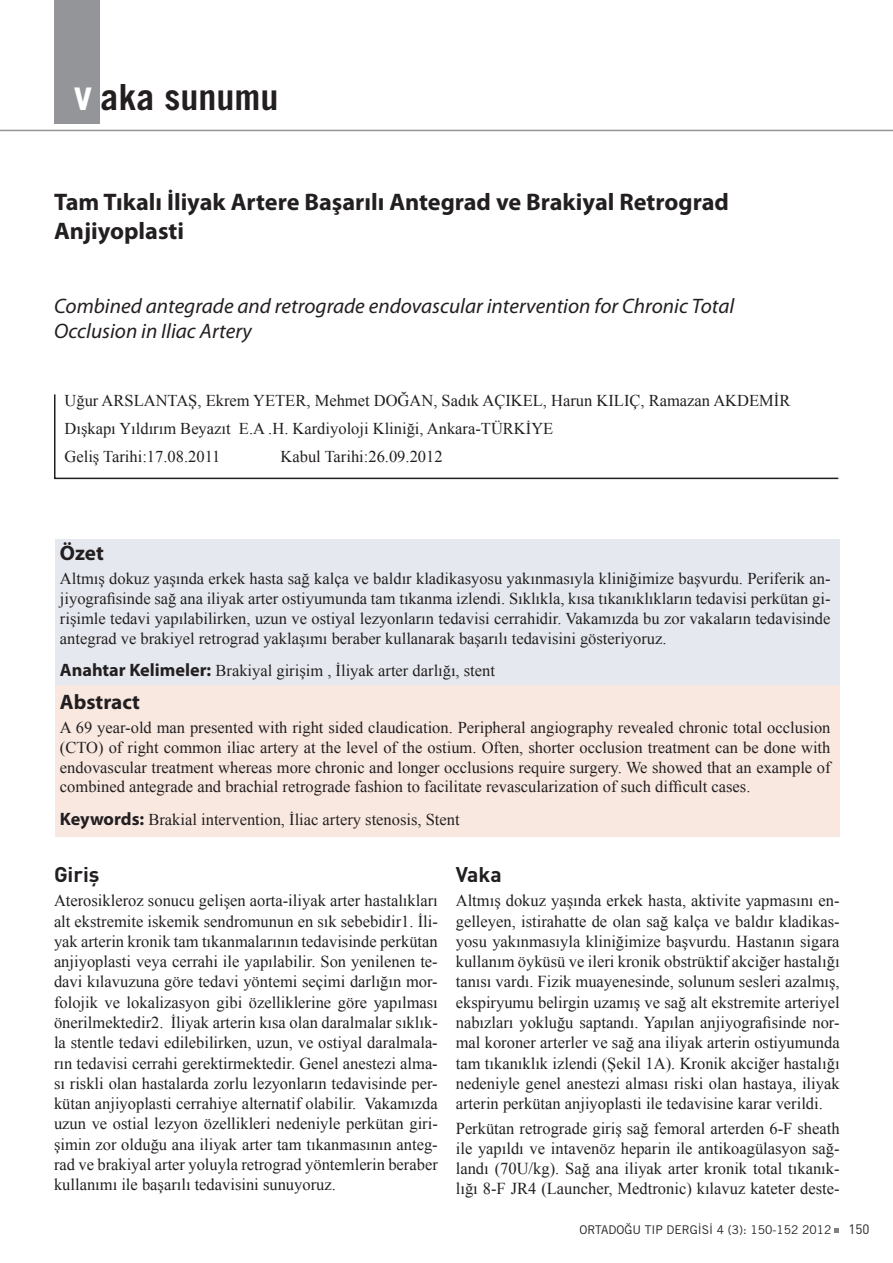
<style>
.page{position:relative;width:893px;height:1263px;background:#fff}
.page>*{position:absolute;margin:0;border:0;box-sizing:border-box;transform-origin:0 0}
.t1{font:700 36px "Trade Gothic LT Std";color:#231f20}
.t2{font:700 24px/28.8px "Myriad Pro";color:#231f20}
.t3{font:italic 21px/25.2px "Myriad Pro";color:#231f20}
.t4{font:700 21px "Myriad Pro";color:#231f20}
.t5{font:700 21px "DIN Pro";color:#231f20}
.t6{font:16.65px/20.2px "Times New Roman";color:#231f20;text-align:justify}
.t7{font:16.5px/19.8px "Times New Roman";color:#231f20;text-align:justify}
.t8{font:13.5px "DIN Pro";color:#231f20}
.t9{font:12px "Trade Gothic LT Std";color:#231f20}
.s1{font-size:41.4px;color:#fff}
.s2{font-family:"Myriad Pro";font-weight:700;font-size:18px}
</style>
<div class="page">
<div style="left:55px;top:0;width:45px;height:124px;background:#939598"></div>
<svg style="left:835px;top:1228px;width:4px;height:4px"></svg>
<div style="left:55px;top:539px;width:785px;height:146px;background:#e5e9ef"></div>
<div style="left:55px;top:685px;width:785px;height:152px;background:#f8e8e0"></div>
<svg style="left:54px;top:394px;width:785px;height:86px"></svg>
<hr style="left:0;top:130px;width:893px;height:1px;background:#939598">
<h1 class="t1" style="left:74px;top:75px;width:206px"><span class="s1">v</span> aka sunumu</h1>
<h2 class="t2" style="left:54px;top:187px;width:676px">Tam Tıkalı İliyak Artere Başarılı Antegrad ve Brakiyal Retrograd<br>Anjiyoplasti</h2>
<p class="t3" style="left:54px;top:293px;width:682px">Combined antegrade and retrograde endovascular intervention for Chronic Total<br>Occlusion in Iliac Artery</p>
<p class="t7" style="left:64px;top:386px;width:727px;line-height:28.3px;text-align:left">Uğur ARSLANTAŞ, Ekrem YETER, Mehmet DOĞAN, Sadık AÇIKEL, Harun KILIÇ, Ramazan AKDEMİR<br>Dışkapı Yıldırım Beyazıt E.A .H. Kardiyoloji Kliniği, Ankara-TÜRKİYE<br>Geliş Tarihi:17.08.2011</p>
<p class="t7" style="left:281px;top:447px;width:164px">Kabul Tarihi:26.09.2012</p>
<p class="t4" style="left:60px;top:540px;width:45px">Özet</p>
<p class="t7" style="left:60px;top:569px;width:772px">Altmış dokuz yaşında erkek hasta sağ kalça ve baldır kladikasyosu yakınmasıyla kliniğimize başvurdu. Periferik an&shy;jiyografisinde sağ ana iliyak arter ostiyumunda tam tıkanma izlendi. Sıklıkla, kısa tıkanıklıkların tedavisi perkütan gi&shy;rişimle tedavi yapılabilirken, uzun ve ostiyal lezyonların tedavisi cerrahidir. Vakamızda bu zor vakaların tedavisinde antegrad ve brakiyel retrograd yaklaşımı beraber kullanarak başarılı tedavisini gösteriyoruz.</p>
<p class="t7" style="left:60px;top:661px;width:437px"><span class="s2">Anahtar Kelimeler:</span> Brakiyal girişim , İliyak arter darlığı, stent</p>
<p class="t4" style="left:60px;top:688px;width:82px">Abstract</p>
<p class="t7" style="left:60px;top:717px;width:772px">A 69 year-old man presented with right sided claudication. Peripheral angiography revealed chronic total occlusion (CTO) of right common iliac artery at the level of the ostium. Often, shorter occlusion treatment can be done with endovascular treatment whereas more chronic and longer occlusions require surgery. We showed that an example of combined antegrade and brachial retrograde fashion to facilitate revascularization of such difficult cases.</p>
<p class="t7" style="left:60px;top:809px;width:401px"><span class="s2">Keywords:</span> Brakial intervention, İliac artery stenosis, Stent</p>
<p class="t5" style="left:54px;top:860px;width:47px">Giriş</p>
<p class="t6" style="left:54px;top:890px;width:385px">Aterosikleroz sonucu gelişen aorta-iliyak arter hastalıkları alt ekstremite iskemik sendromunun en sık sebebidir1. İli&shy;yak arterin kronik tam tıkanmalarının tedavisinde perkütan anjiyoplasti veya cerrahi ile yapılabilir. Son yenilenen te&shy;davi kılavuzuna göre tedavi yöntemi seçimi darlığın mor&shy;folojik ve lokalizasyon gibi özelliklerine göre yapılması önerilmektedir2. İliyak arterin kısa olan daralmalar sıklık&shy;la stentle tedavi edilebilirken, uzun, ve ostiyal daralmala&shy;rın tedavisi cerrahi gerektirmektedir. Genel anestezi alma&shy;sı riskli olan hastalarda zorlu lezyonların tedavisinde per&shy;kütan anjiyoplasti cerrahiye alternatif olabilir. Vakamızda uzun ve ostial lezyon özellikleri nedeniyle perkütan giri&shy;şimin zor olduğu ana iliyak arter tam tıkanmasının anteg&shy;rad ve brakiyal arter yoluyla retrograd yöntemlerin beraber kullanımı ile başarılı tedavisini sunuyoruz.</p>
<p class="t5" style="left:456px;top:860px;width:47px">Vaka</p>
<p class="t6" style="left:456px;top:890px;width:385px">Altmış dokuz yaşında erkek hasta, aktivite yapmasını en&shy;gelleyen, istirahatte de olan sağ kalça ve baldır kladikas&shy;yosu yakınmasıyla kliniğimize başvurdu. Hastanın sigara kullanım öyküsü ve ileri kronik obstrüktif akciğer hastalığı tanısı vardı. Fizik muayenesinde, solunum sesleri azalmış, ekspiryumu belirgin uzamış ve sağ alt ekstremite arteriyel nabızları yokluğu saptandı. Yapılan anjiyografisinde nor&shy;mal koroner arterler ve sağ ana iliyak arterin ostiyumunda tam tıkanıklık izlendi (Şekil 1A). Kronik akciğer hastalığı nedeniyle genel anestezi alması riski olan hastaya, iliyak arterin perkütan anjiyoplasti ile tedavisine karar verildi.</p>
<p class="t6" style="left:456px;top:1117px;width:385px">Perkütan retrograde giriş sağ femoral arterden 6-F sheath ile yapıldı ve intavenöz heparin ile antikoagülasyon sağ&shy;landı (70U/kg). Sağ ana iliyak arter kronik total tıkanık&shy;lığı 8-F JR4 (Launcher, Medtronic) kılavuz kateter deste-</p>
<p class="t9" style="left:579px;top:1223px;width:253px">ORTADOĞU TIP DERGİSİ 4 (3): 150-152 2012</p>
<p class="t8" style="left:848px;top:1221px;width:23px">150</p>
</div>
